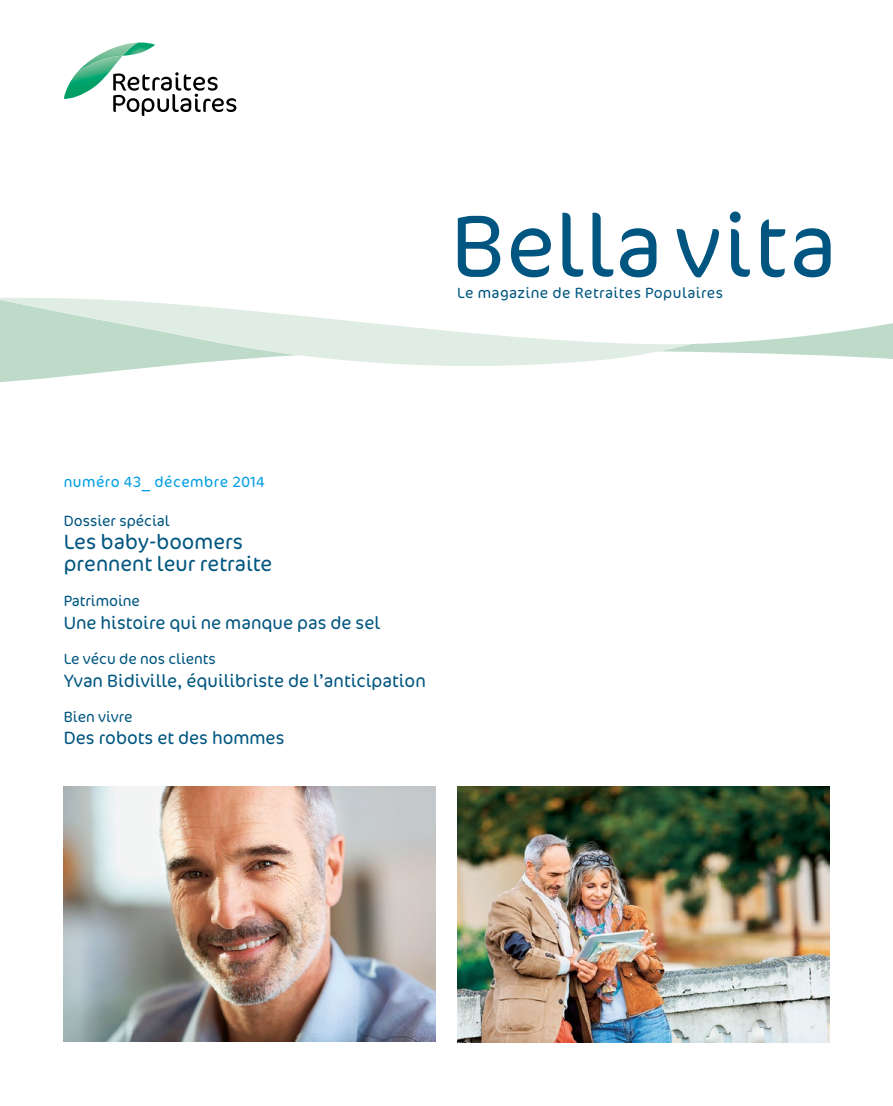
<style>
.page{position:relative;width:893px;height:1106px;background:#fff}
.page>*{position:absolute;margin:0;border:0;box-sizing:border-box;transform-origin:0 0}
.t1{font:300 88.5px "Cocon";letter-spacing:.025em;color:#005680}
.t2{font:300 21px/22.5px "Cocon";color:#005680}
.t3{font:300 18px "Cocon";color:#005680}
.t4{font:300 15px "Cocon";color:#005680}
.t5{font:300 15px "Cocon";letter-spacing:.03em;color:#005680}
.t6{font:300 15px "Cocon";letter-spacing:.03em;color:#009ee3}
</style>
<div class="page">
<svg style="left:692px;top:323px;width:201px;height:36px"></svg>
<svg style="left:0;top:371px;width:114px;height:11px"></svg>
<svg style="left:0;top:298px;width:692px;height:73px"></svg>
<img style="left:64px;top:787px;width:372px;height:254px">
<img style="left:457px;top:787px;width:372px;height:255px">
<svg style="left:64px;top:43px;width:172px;height:73px"></svg>
<h1 class="t1" style="left:451px;top:195px;width:387px">Bellavita</h1>
<p class="t5" style="left:457px;top:284px;width:267px">Le magazine de Retraites Populaires</p>
<p class="t6" style="left:64px;top:472px;width:203px">numéro 43_ décembre 2014</p>
<p class="t4" style="left:64px;top:512px;width:107px">Dossier spécial</p>
<p class="t2" style="left:64px;top:530px;width:210px">Les baby-boomers prennent leur retraite</p>
<p class="t4" style="left:64px;top:592px;width:78px">Patrimoine</p>
<p class="t3" style="left:64px;top:612px;width:318px">Une histoire qui ne manque pas de sel</p>
<p class="t4" style="left:64px;top:650px;width:154px">Le vécu de nos clients</p>
<p class="t3" style="left:64px;top:670px;width:364px">Yvan Bidiville, équilibriste de l’anticipation</p>
<p class="t4" style="left:64px;top:708px;width:70px">Bien vivre</p>
<p class="t3" style="left:64px;top:727px;width:222px">Des robots et des hommes</p>
</div>
